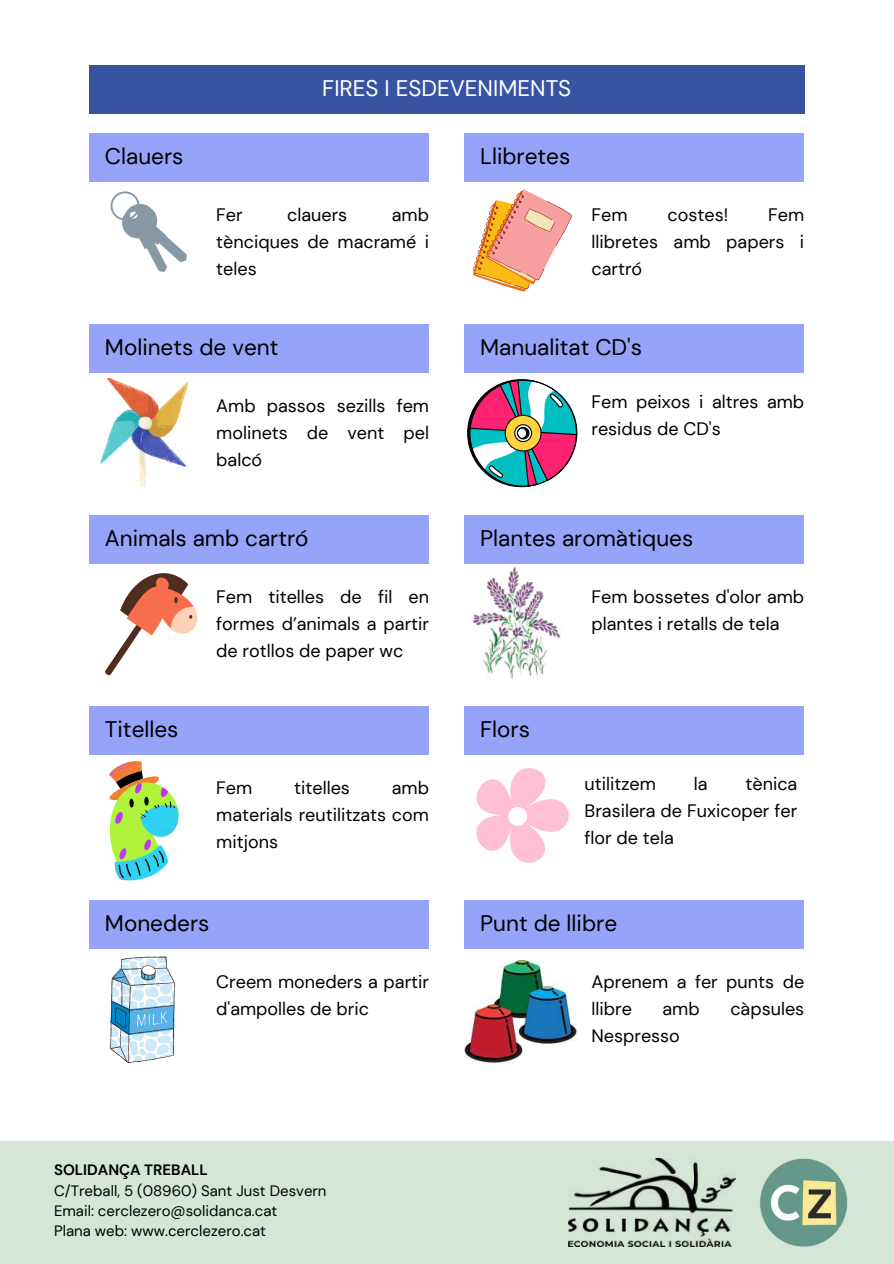
<style>
.page{position:relative;width:894px;height:1264px;background:#fff}
.page>*{position:absolute;margin:0;border:0;box-sizing:border-box;transform-origin:0 0}
.t1{font:22.5px "DM Sans";color:#000}
.t2{font:22.5px "DM Sans";color:#fff}
.t3{font:18px/27px "DM Sans";color:#000;text-align:justify}
.t4{font:15px/20.2px "DM Sans";color:#000}
.t5{font:700 15px "DM Sans";color:#000}
</style>
<div class="page">
<div style="left:89px;top:65px;width:715px;height:48px;background:#3853a1"></div>
<svg style="left:110px;top:191px;width:77px;height:81px"></svg>
<div style="left:89px;top:133px;width:340px;height:48px;background:#95a4f8"></div>
<div style="left:464px;top:133px;width:340px;height:48px;background:#95a4f8"></div>
<div style="left:89px;top:324px;width:340px;height:48px;background:#95a4f8"></div>
<div style="left:464px;top:324px;width:340px;height:48px;background:#95a4f8"></div>
<div style="left:89px;top:515px;width:340px;height:48px;background:#95a4f8"></div>
<div style="left:464px;top:515px;width:340px;height:48px;background:#95a4f8"></div>
<div style="left:89px;top:706px;width:340px;height:48px;background:#95a4f8"></div>
<div style="left:464px;top:706px;width:340px;height:48px;background:#95a4f8"></div>
<div style="left:89px;top:900px;width:340px;height:48px;background:#95a4f8"></div>
<div style="left:464px;top:900px;width:340px;height:48px;background:#95a4f8"></div>
<svg style="left:472px;top:189px;width:99px;height:102px"></svg>
<img style="left:101px;top:379px;width:86px;height:108px">
<svg style="left:467px;top:379px;width:110px;height:108px"></svg>
<img style="left:471px;top:567px;width:90px;height:112px">
<svg style="left:109px;top:761px;width:69px;height:119px"></svg>
<svg style="left:476px;top:768px;width:93px;height:95px"></svg>
<div style="left:508px;top:807px;width:19px;height:18px;background:#fff;border-radius:50%"></div>
<svg style="left:109px;top:956px;width:66px;height:106px"></svg>
<img style="left:464px;top:960px;width:113px;height:103px">
<svg style="left:105px;top:573px;width:92px;height:102px"></svg>
<div style="left:0;top:1141px;width:893px;height:122px;background:#d5e6d7"></div>
<img style="left:760px;top:1158px;width:87px;height:88px">
<img style="left:568px;top:1158px;width:167px;height:88px">
<p class="t1" style="left:105px;top:142px;width:80px">Clauers</p>
<p class="t2" style="left:322px;top:74px;width:250px">FIRES I ESDEVENIMENTS</p>
<p class="t3" style="left:216px;top:201px;width:214px;text-indent:175px">amb tènciques de macramé i teles</p>
<p class="t3" style="left:216px;top:201px;width:28px">Fer</p>
<p class="t3" style="left:287px;top:201px;width:62px">clauers</p>
<p class="t1" style="left:480px;top:142px;width:92px">Llibretes</p>
<p class="t3" style="left:591px;top:201px;width:214px;text-indent:177px">Fem llibretes amb papers i cartró</p>
<p class="t3" style="left:591px;top:201px;width:37px">Fem</p>
<p class="t3" style="left:667px;top:201px;width:62px">costes!</p>
<p class="t1" style="left:105px;top:332px;width:175px">Molinets de vent</p>
<p class="t3" style="left:216px;top:392px;width:214px">Amb passos sezills fem molinets de vent pel balcó</p>
<p class="t1" style="left:105px;top:523px;width:205px">Animals amb cartró</p>
<p class="t1" style="left:105px;top:714px;width:75px">Titelles</p>
<p class="t3" style="left:216px;top:583px;width:214px">Fem titelles de fil en formes d’animals a partir de rotllos de paper wc</p>
<p class="t3" style="left:216px;top:774px;width:214px;text-indent:175px">amb materials reutilitzats com mitjons</p>
<p class="t3" style="left:216px;top:774px;width:37px">Fem</p>
<p class="t3" style="left:294px;top:774px;width:57px">titelles</p>
<p class="t1" style="left:105px;top:909px;width:106px">Moneders</p>
<p class="t3" style="left:216px;top:968px;width:214px">Creem moneders a partir d'ampolles de bric</p>
<p class="t5" style="left:54px;top:1160px;width:155px">SOLIDANÇA TREBALL</p>
<p class="t4" style="left:54px;top:1180px;width:274px">C/Treball, 5 (08960) Sant Just Desvern<br>Email: cerclezero@solidanca.cat<br>Plana web: www.cerclezero.cat</p>
<p class="t1" style="left:480px;top:332px;width:163px">Manualitat CD's</p>
<p class="t3" style="left:591px;top:388px;width:214px">Fem peixos i altres amb residus de CD's</p>
<p class="t1" style="left:480px;top:523px;width:214px">Plantes aromàtiques</p>
<p class="t3" style="left:591px;top:583px;width:214px">Fem bossetes d'olor amb plantes i retalls de tela</p>
<p class="t1" style="left:480px;top:714px;width:51px">Flors</p>
<p class="t3" style="left:584px;top:770px;width:214px;text-indent:161px">tènica Brasilera de Fuxicoper fer flor de tela</p>
<p class="t3" style="left:584px;top:770px;width:73px">utilitzem</p>
<p class="t3" style="left:693px;top:770px;width:15px">la</p>
<p class="t1" style="left:480px;top:909px;width:138px">Punt de llibre</p>
<p class="t3" style="left:591px;top:968px;width:214px">Aprenem a fer punts de llibre</p>
<p class="t3" style="left:662px;top:995px;width:39px">amb</p>
<p class="t3" style="left:730px;top:995px;width:75px">càpsules</p>
<p class="t3" style="left:591px;top:1022px;width:90px">Nespresso</p>
</div>
